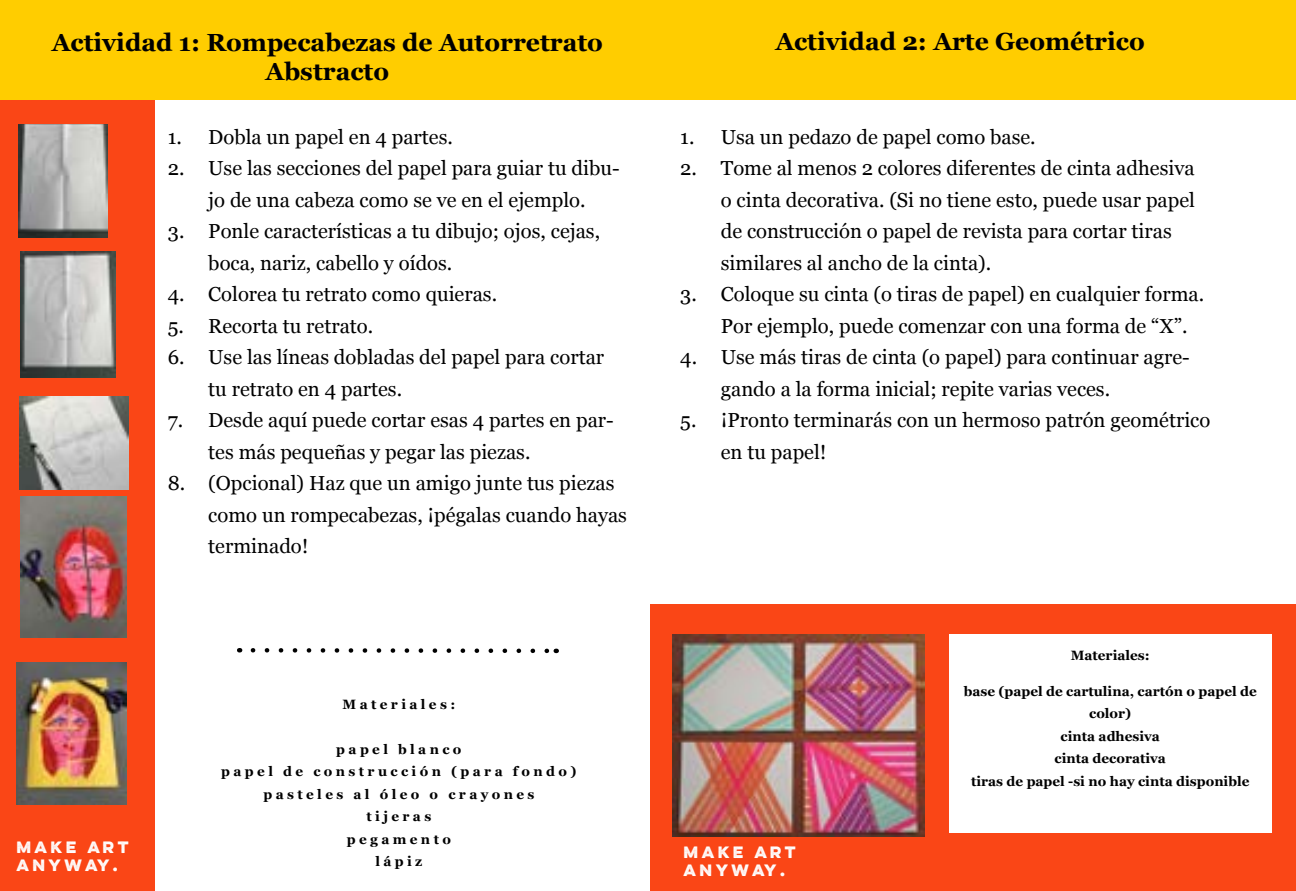
<style>
.page{position:relative;width:1296px;height:891px;background:#fff}
.page>*{position:absolute;margin:0;border:0;box-sizing:border-box;transform-origin:0 0}
.t1{font:700 24.75px/29.7px "Georgia";color:#000;text-align:center}
.t2{font:20.25px/31.5px "Georgia";color:#000}
.t3{font:700 14.85px/17.8px "Lulo One";color:#fff}
.t4{font:700 13.5px/22.5px "Georgia";color:#000;text-align:center}
.t5{font:700 13.5px/22.5px "Georgia";letter-spacing:.25em;color:#000;text-align:center}
</style>
<div class="page">
<div style="left:650px;top:604px;width:646px;height:287px;background:#fa4616"></div>
<div style="left:0;top:0;width:155px;height:891px;background:#fa4616"></div>
<div style="left:0;top:0;width:1296px;height:100px;background:#ffcd00"></div>
<img style="left:19px;top:125px;width:88px;height:113px">
<img style="left:21px;top:252px;width:94px;height:126px">
<img style="left:20px;top:396px;width:108px;height:94px">
<img style="left:21px;top:496px;width:105px;height:142px">
<img style="left:16px;top:662px;width:111px;height:142px">
<div style="left:949px;top:635px;width:323px;height:198px;background:#fff"></div>
<svg style="left:253px;top:648px;width:296px;height:5px"></svg>
<img style="left:672px;top:635px;width:252px;height:202px">
<p class="t1" style="left:52px;top:26px;width:553px">Actividad 1: Rompecabezas de Autorretrato<br>Abstracto</p>
<p class="t1" style="left:775px;top:25px;width:371px">Actividad 2: Arte Geométrico</p>
<p class="t2" style="left:168px;top:120px;width:287px">1. Dobla un papel en 4 partes.</p>
<p class="t2" style="left:168px;top:152px;width:454px;text-align:center">2. Use las secciones del papel para guiar tu dibu&shy;jo de una cabeza como se ve en el ejemplo.</p>
<p class="t2" style="left:208px;top:215px;width:393px;text-indent:-40px">3. Ponle características a tu dibujo; ojos, cejas, boca, nariz, cabello y oídos.</p>
<p class="t2" style="left:168px;top:278px;width:331px">4. Colorea tu retrato como quieras.</p>
<p class="t2" style="left:168px;top:309px;width:207px">5. Recorta tu retrato.</p>
<p class="t2" style="left:208px;top:341px;width:397px;text-indent:-40px">6. Use las líneas dobladas del papel para cortar tu retrato en 4 partes.</p>
<p class="t2" style="left:208px;top:404px;width:407px;text-indent:-40px">7. Desde aquí puede cortar esas 4 partes en par&shy;tes más pequeñas y pegar las piezas.</p>
<p class="t2" style="left:208px;top:467px;width:420px;text-indent:-40px">8. (Opcional) Haz que un amigo junte tus piezas como un rompecabezas, ¡pégalas cuando hayas terminado!</p>
<p class="t3" style="left:16px;top:838px;width:117px">MAKE ART<br>ANYWAY.</p>
<p class="t5" style="left:343px;top:692px;width:114px">Materiales:</p>
<p class="t5" style="left:221px;top:737px;width:357px">papel blanco<br>papel de construcción (para fondo) pasteles al óleo o crayones<br>tijeras<br>pegamento<br>lápiz</p>
<p class="t2" style="left:680px;top:120px;width:357px">1. Usa un pedazo de papel como base.</p>
<p class="t2" style="left:721px;top:152px;width:476px;text-indent:-40px">2. Tome al menos 2 colores diferentes de cinta adhesiva o cinta decorativa. (Si no tiene esto, puede usar papel de construcción o papel de revista para cortar tiras similares al ancho de la cinta).</p>
<p class="t2" style="left:721px;top:278px;width:485px;text-indent:-40px">3. Coloque su cinta (o tiras de papel) en cualquier forma.<br>Por ejemplo, puede comenzar con una forma de “X”.</p>
<p class="t2" style="left:721px;top:341px;width:471px;text-indent:-40px">4. Use más tiras de cinta (o papel) para continuar agre&shy;gando a la forma inicial; repite varias veces.</p>
<p class="t2" style="left:721px;top:404px;width:491px;text-indent:-40px">5. ¡Pronto terminarás con un hermoso patrón geométrico en tu papel!</p>
<p class="t3" style="left:684px;top:843px;width:117px">MAKE ART<br>ANYWAY.</p>
<p class="t4" style="left:1071px;top:643px;width:81px">Materiales:</p>
<p class="t4" style="left:964px;top:679px;width:295px">base (papel de cartulina, cartón o papel de color)<br>cinta adhesiva<br>cinta decorativa<br>tiras de papel -si no hay cinta disponible</p>
</div>
